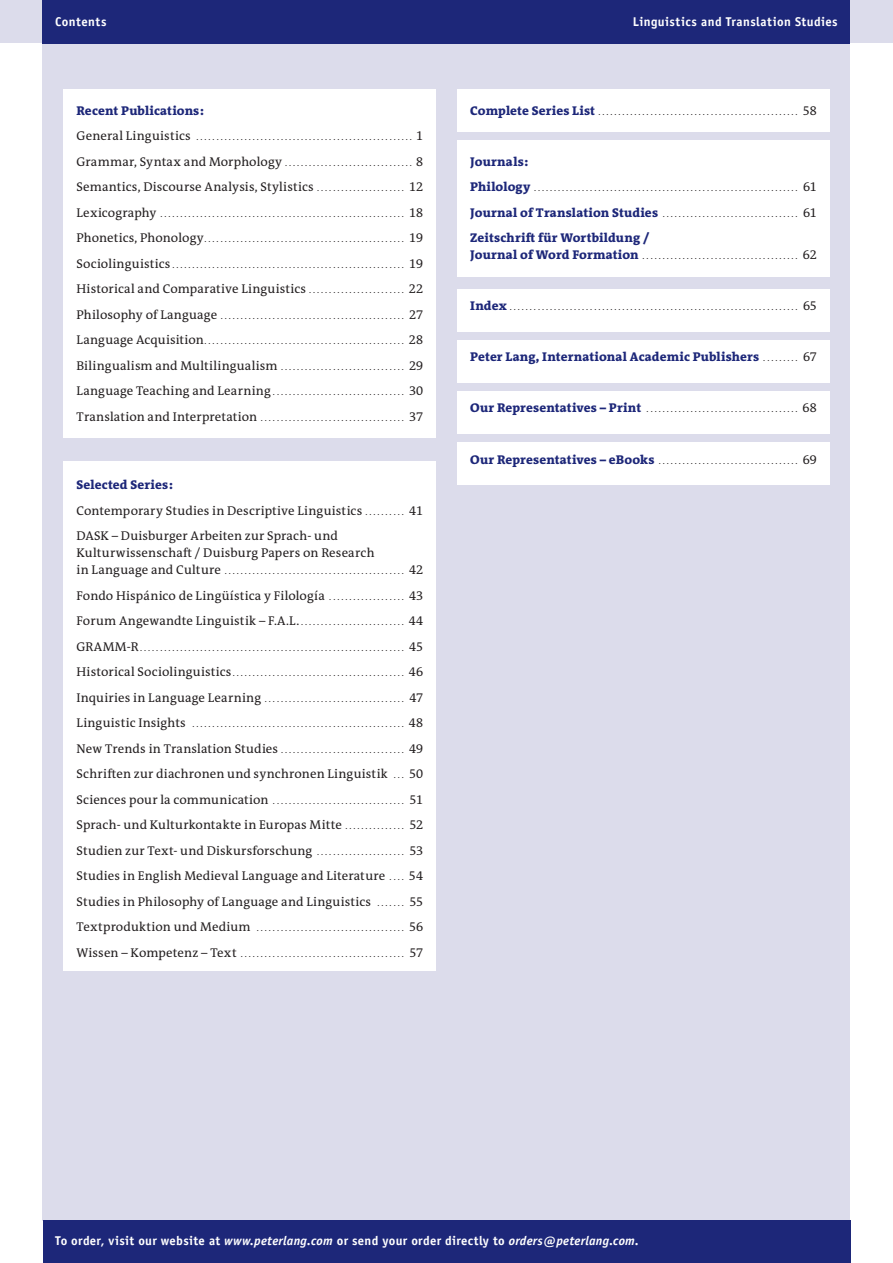
<style>
.page{position:relative;width:893px;height:1263px;background:#fff}
.page>*{position:absolute;margin:0;border:0;box-sizing:border-box;transform-origin:0 0}
.Contents{font:12.75px/17px "The Antiqua B W5 Plain";letter-spacing:.015em;color:#231f20}
.Rubrik{font:700 12.75px "Officina Sans";letter-spacing:.025em;color:#fff}
.Contents-2{font:800 12.75px "The Antiqua B W8";letter-spacing:.01em;color:#1d2779}
.Contents-3{font:9px "The Antiqua B W5 Plain";color:#231f20}
.s1{font-size:12.75px}
.s2{font-size:9px}
.s3{font-family:"The Antiqua B W8";font-weight:800;font-size:12.75px;color:#1d2779}
.s4{font-family:"The Antiqua B W5 Plain";font-weight:400;font-size:9px;color:#231f20}
.s5{font-family:"The Antiqua B W5 Plain";font-weight:400;color:#231f20}
.s6{font-style:italic}
</style>
<div class="page">
<div style="left:0;top:0;width:893px;height:43px;background:#dcdceb"></div>
<div style="left:43px;top:43px;width:807px;height:1177px;background:#dcdceb"></div>
<div style="left:43px;top:0;width:807px;height:44px;background:#1d2779"></div>
<div style="left:43px;top:1220px;width:807px;height:43px;background:#1d2779"></div>
<div style="left:64px;top:461px;width:372px;height:509px;background:#fff"></div>
<div style="left:458px;top:89px;width:372px;height:43px;background:#fff"></div>
<div style="left:458px;top:289px;width:372px;height:43px;background:#fff"></div>
<div style="left:458px;top:340px;width:372px;height:43px;background:#fff"></div>
<div style="left:458px;top:391px;width:372px;height:43px;background:#fff"></div>
<div style="left:64px;top:89px;width:372px;height:349px;background:#fff"></div>
<div style="left:458px;top:442px;width:372px;height:43px;background:#fff"></div>
<div style="left:458px;top:140px;width:372px;height:136px;background:#fff"></div>
<p class="Rubrik" style="left:55px;top:14px;width:53px">Contents</p>
<p class="Rubrik" style="left:633px;top:14px;width:206px">Linguistics and Translation Studies</p>
<p class="Contents-2" style="left:77px;top:102px;width:129px">Recent Publications:</p>
<p class="Contents-3" style="left:77px;top:131px;width:348px"><span class="s1">General Linguistics</span> . . . . . . . . . . . . . . . . . . . . . . . . . . . . . . . . . . . . . . . . . . . . . . . . . . . . . <span class="s1">1</span></p>
<p class="Contents-3" style="left:77px;top:157px;width:348px"><span class="s1">Grammar, Syntax and Morphology</span> ................................ <span class="s1">8</span></p>
<p class="Contents" style="left:77px;top:179px;width:348px">Semantics, Discourse Analysis, Stylistics <span class="s2">. . . . . . . . . . . . . . . . . . . . . .</span> 12</p>
<p class="Contents-3" style="left:77px;top:208px;width:348px"><span class="s1">Lexicography</span> . . . . . . . . . . . . . . . . . . . . . . . . . . . . . . . . . . . . . . . . . . . . . . . . . . . . . . . . . . . . . <span class="s1">18</span></p>
<p class="Contents-3" style="left:77px;top:234px;width:348px"><span class="s1">Phonetics, Phonology</span> . . . . . . . . . . . . . . . . . . . . . . . . . . . . . . . . . . . . . . . . . . . . . . . . . . <span class="s1">19</span></p>
<p class="Contents-3" style="left:77px;top:259px;width:348px"><span class="s1">Sociolinguistics</span> . . . . . . . . . . . . . . . . . . . . . . . . . . . . . . . . . . . . . . . . . . . . . . . . . . . . . . . . . . <span class="s1">19</span></p>
<p class="Contents" style="left:77px;top:281px;width:348px">Historical and Comparative Linguistics <span class="s2">. . . . . . . . . . . . . . . . . . . . . . . .</span> 22</p>
<p class="Contents-3" style="left:77px;top:310px;width:348px"><span class="s1">Philosophy of Language</span> . . . . . . . . . . . . . . . . . . . . . . . . . . . . . . . . . . . . . . . . . . . . . . <span class="s1">27</span></p>
<p class="Contents-3" style="left:77px;top:336px;width:348px"><span class="s1">Language Acquisition</span> . . . . . . . . . . . . . . . . . . . . . . . . . . . . . . . . . . . . . . . . . . . . . . . . . . <span class="s1">28</span></p>
<p class="Contents" style="left:77px;top:357px;width:348px">Bilingualism and Multilingualism <span class="s2">. . . . . . . . . . . . . . . . . . . . . . . . . . . . . . .</span> 29</p>
<p class="Contents-3" style="left:77px;top:387px;width:348px"><span class="s1">Language Teaching and Learning</span> . . . . . . . . . . . . . . . . . . . . . . . . . . . . . . . . . <span class="s1">30</span></p>
<p class="Contents-3" style="left:77px;top:412px;width:348px"><span class="s1">Translation and Interpretation</span> . . . . . . . . . . . . . . . . . . . . . . . . . . . . . . . . . . . . <span class="s1">37</span></p>
<p class="Contents-2" style="left:77px;top:476px;width:98px">Selected Series:</p>
<p class="Contents" style="left:77px;top:502px;width:348px">Contemporary Studies in Descriptive Linguistics <span class="s2">. . . . . . . . . .</span> 41</p>
<p class="Contents" style="left:77px;top:527px;width:299px">DASK – Duisburger Arbeiten zur Sprach- und<br>Kulturwissenschaft / Duisburg Papers on Research</p>
<p class="Contents-3" style="left:77px;top:565px;width:348px"><span class="s1">in Language and Culture</span> . . . . . . . . . . . . . . . . . . . . . . . . . . . . . . . . . . . . . . . . . . . . . <span class="s1">42</span></p>
<p class="Contents" style="left:77px;top:587px;width:348px">Fondo Hispánico de Lingüística y Filología <span class="s2">. . . . . . . . . . . . . . . . . . .</span> 43</p>
<p class="Contents" style="left:77px;top:612px;width:348px">Forum Angewandte Linguistik – F.A.L. <span class="s2">. . . . . . . . . . . . . . . . . . . . . . . . . .</span> 44</p>
<p class="Contents-3" style="left:77px;top:642px;width:348px"><span class="s1">GRAMM-R</span> . . . . . . . . . . . . . . . . . . . . . . . . . . . . . . . . . . . . . . . . . . . . . . . . . . . . . . . . . . . . . . . . . . <span class="s1">45</span></p>
<p class="Contents-3" style="left:77px;top:667px;width:348px"><span class="s1">Historical Sociolinguistics</span> . . . . . . . . . . . . . . . . . . . . . . . . . . . . . . . . . . . . . . . . . . . <span class="s1">46</span></p>
<p class="Contents-3" style="left:77px;top:693px;width:348px"><span class="s1">Inquiries in Language Learning</span> . . . . . . . . . . . . . . . . . . . . . . . . . . . . . . . . . . . <span class="s1">47</span></p>
<p class="Contents-3" style="left:77px;top:718px;width:348px"><span class="s1">Linguistic Insights</span> . . . . . . . . . . . . . . . . . . . . . . . . . . . . . . . . . . . . . . . . . . . . . . . . . . . . . <span class="s1">48</span></p>
<p class="Contents" style="left:77px;top:740px;width:348px">New Trends in Translation Studies <span class="s2">. . . . . . . . . . . . . . . . . . . . . . . . . . . . . . .</span> 49</p>
<p class="Contents" style="left:77px;top:765px;width:348px">Schriften zur diachronen und synchronen Linguistik <span class="s2">. . .</span> 50</p>
<p class="Contents-3" style="left:77px;top:795px;width:348px"><span class="s1">Sciences pour la communication</span> . . . . . . . . . . . . . . . . . . . . . . . . . . . . . . . . . <span class="s1">51</span></p>
<p class="Contents" style="left:77px;top:816px;width:348px">Sprach- und Kulturkontakte in Europas Mitte <span class="s2">. . . . . . . . . . . . . . .</span> 52</p>
<p class="Contents" style="left:77px;top:842px;width:348px">Studien zur Text- und Diskursforschung <span class="s2">. . . . . . . . . . . . . . . . . . . . . .</span> 53</p>
<p class="Contents" style="left:77px;top:867px;width:348px">Studies in English Medieval Language and Literature <span class="s2">. . . .</span> 54</p>
<p class="Contents" style="left:77px;top:893px;width:348px">Studies in Philosophy of Language and Linguistics <span class="s2">. . . . . . .</span> 55</p>
<p class="Contents-3" style="left:77px;top:922px;width:348px"><span class="s1">Textproduktion und Medium</span> . . . . . . . . . . . . . . . . . . . . . . . . . . . . . . . . . . . . . <span class="s1">56</span></p>
<p class="Contents-3" style="left:77px;top:948px;width:348px"><span class="s1">Wissen – Kompetenz – Text</span> . . . . . . . . . . . . . . . . . . . . . . . . . . . . . . . . . . . . . . . . . <span class="s1">57</span></p>
<p class="Contents-3" style="left:470px;top:106px;width:348px"><span class="s3">Complete Series List</span> . . . . . . . . . . . . . . . . . . . . . . . . . . . . . . . . . . . . . . . . . . . . . . . . . . <span class="s1">58</span></p>
<p class="Contents-2" style="left:470px;top:153px;width:60px">Journals:</p>
<p class="Contents-3" style="left:470px;top:183px;width:348px"><span class="s3">Philology</span> . . . . . . . . . . . . . . . . . . . . . . . . . . . . . . . . . . . . . . . . . . . . . . . . . . . . . . . . . . . . . . . . . . <span class="s1">61</span></p>
<p class="Contents-3" style="left:470px;top:208px;width:348px"><span class="s3">Journal of Translation Studies</span> . . . . . . . . . . . . . . . . . . . . . . . . . . . . . . . . . . <span class="s1">61</span></p>
<p class="Contents-2" style="left:470px;top:230px;width:181px">Zeitschrift für Wortbildung /</p>
<p class="Contents-3" style="left:470px;top:251px;width:348px"><span class="s3">Journal of Word Formation</span> . . . . . . . . . . . . . . . . . . . . . . . . . . . . . . . . . . . . . . . <span class="s1">62</span></p>
<p class="Contents-3" style="left:470px;top:302px;width:348px"><span class="s3">Index</span> . . . . . . . . . . . . . . . . . . . . . . . . . . . . . . . . . . . . . . . . . . . . . . . . . . . . . . . . . . . . . . . . . . . . . . . . <span class="s1">65</span></p>
<p class="Contents-2" style="left:470px;top:349px;width:348px">Peter Lang, International Academic Publishers <span class="s4">. . . . . . . . .</span> <span class="s5">67</span></p>
<p class="Contents-3" style="left:470px;top:404px;width:348px"><span class="s3">Our Representatives – Print</span> . . . . . . . . . . . . . . . . . . . . . . . . . . . . . . . . . . . . . . <span class="s1">68</span></p>
<p class="Contents-3" style="left:470px;top:455px;width:348px"><span class="s3">Our Representatives – eBooks</span> . . . . . . . . . . . . . . . . . . . . . . . . . . . . . . . . . . . <span class="s1">69</span></p>
<h1 class="Rubrik" style="left:55px;top:1233px;width:585px">To order, visit our website at <span class="s6">www.peterlang.com</span> or send your order directly to <span class="s6">orders@peterlang.com.</span></h1>
</div>
